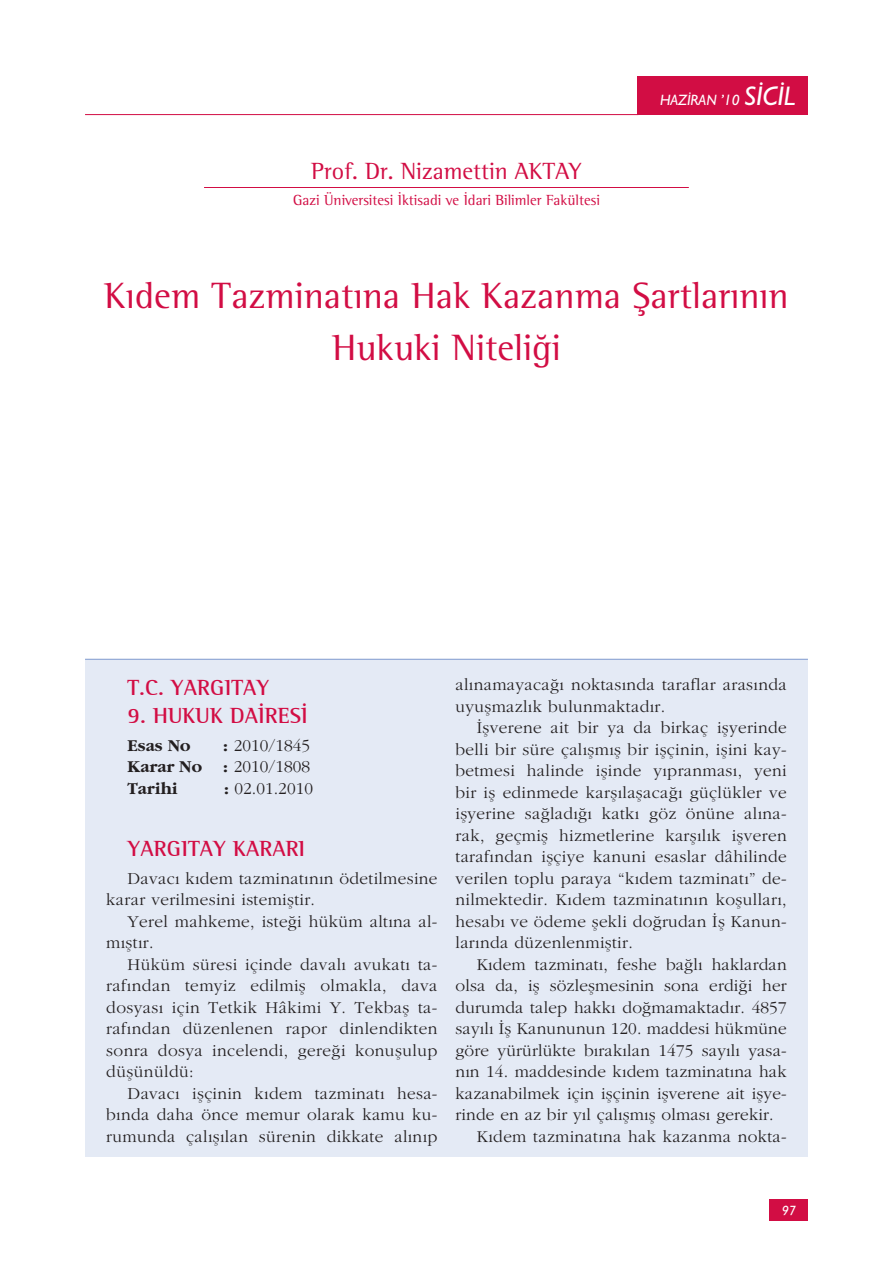
<style>
.page{position:relative;width:893px;height:1263px;background:#fff}
.page>*{position:absolute;margin:0;border:0;box-sizing:border-box;transform-origin:0 0}
.t1{font:37.5px/52.5px "Rotis Semi Serif";color:#d20d44;text-align:center}
.t2{font:24px "Rotis Semi Serif";color:#d20d44}
.t3{font:700 22.5px "Rotis Semi Serif";color:#d20d44}
.t4{font:17.25px/21.5px "Garamond Turk";letter-spacing:.02em;color:#231f20}
.t5{font:17.25px "Garamond Bold Turk";letter-spacing:.005em;color:#231f20}
.t6{font:15px "Rotis Semi Serif";color:#d20d44}
.t7{font:italic 500 15px "Gill Sans";color:#fff}
.t8{font:italic 500 13.5px "Gill Sans";color:#fff}
.s1{font-size:27px}
.s2{font-family:"Garamond Bold Turk"}
</style>
<div class="page">
<hr style="left:85px;top:114px;width:553px;height:1px;background:#d20d44">
<div style="left:770px;top:1199px;width:38px;height:21px;background:#d20d44"></div>
<div style="left:638px;top:77px;width:170px;height:38px;background:#d20d44"></div>
<hr style="left:204px;top:187px;width:485px;height:1px;background:#d20d44">
<div style="left:85px;top:659px;width:723px;height:498px;background:#e4eaf5"></div>
<hr style="left:85px;top:659px;width:723px;height:1px;background:#8ba4d4">
<h2 class="t2" style="left:311px;top:157px;width:272px">Prof. Dr. Nizamettin AKTAY</h2>
<p class="t6" style="left:293px;top:191px;width:308px">Gazi Üniversitesi İktisadi ve İdari Bilimler Fakültesi</p>
<p class="t7" style="left:660px;top:91px;width:137px">HAZİRAN ’10 <span class="s1">SİCİL</span></p>
<h1 class="t1" style="left:104px;top:269px;width:686px">Kıdem Tazminatına Hak Kazanma Şartlarının<br>Hukuki Niteliği</h1>
<h3 class="t3" style="left:128px;top:674px;width:143px">T.C. YARGITAY</h3>
<h3 class="t3" style="left:128px;top:702px;width:182px">9. HUKUK DAİRESİ</h3>
<p class="t5" style="left:128px;top:735px;width:65px">Esas No</p>
<p class="t4" style="left:128px;top:734px;width:184px;text-align:right"><span class="s2">:</span> 2010/1845<br><span class="s2">Karar No :</span> 2010/1808</p>
<p class="t5" style="left:128px;top:778px;width:51px">Tarihi</p>
<p class="t4" style="left:224px;top:777px;width:90px"><span class="s2">:</span> 02.01.2010</p>
<h3 class="t3" style="left:128px;top:834px;width:179px">YARGITAY KARARI</h3>
<p class="t4" style="left:106px;top:867px;width:333px;text-indent:21px">Davacı kıdem tazminatının ödetilmesine karar verilmesini istemiştir.</p>
<p class="t4" style="left:106px;top:910px;width:333px;text-indent:21px">Yerel mahkeme, isteği hüküm altına al&shy;mıştır.</p>
<p class="t4" style="left:106px;top:953px;width:333px;text-align:justify;text-indent:21px">Hüküm süresi içinde davalı avukatı ta&shy;rafından temyiz edilmiş olmakla, dava dosyası için Tetkik Hâkimi Y. Tekbaş ta&shy;rafından düzenlenen rapor dinlendikten sonra dosya incelendi, gereği konuşulup düşünüldü:</p>
<p class="t4" style="left:106px;top:1082px;width:333px;text-align:justify;text-indent:21px">Davacı işçinin kıdem tazminatı hesa&shy;bında daha önce memur olarak kamu ku&shy;rumunda çalışılan sürenin dikkate alınıp</p>
<p class="t4" style="left:455px;top:673px;width:333px">alınamayacağı noktasında taraflar arasında uyuşmazlık bulunmaktadır.</p>
<p class="t4" style="left:455px;top:716px;width:333px;text-align:justify;text-indent:21px">İşverene ait bir ya da birkaç işyerinde belli bir süre çalışmış bir işçinin, işini kay&shy;betmesi halinde işinde yıpranması, yeni bir iş edinmede karşılaşacağı güçlükler ve işyerine sağladığı katkı göz önüne alına&shy;rak, geçmiş hizmetlerine karşılık işveren tarafından işçiye kanuni esaslar dâhilinde verilen toplu paraya “kıdem tazminatı” de&shy;nilmektedir. Kıdem tazminatının koşulları, hesabı ve ödeme şekli doğrudan İş Kanun&shy;larında düzenlenmiştir.</p>
<p class="t4" style="left:477px;top:953px;width:311px">Kıdem tazminatı, feshe bağlı haklardan</p>
<p class="t4" style="left:455px;top:975px;width:333px">olsa da, iş sözleşmesinin sona erdiği her</p>
<p class="t4" style="left:455px;top:996px;width:333px">durumda talep hakkı doğmamaktadır. 4857</p>
<p class="t4" style="left:455px;top:1018px;width:333px">sayılı İş Kanununun 120. maddesi hükmüne</p>
<p class="t4" style="left:455px;top:1039px;width:333px">göre yürürlükte bırakılan 1475 sayılı yasa-</p>
<p class="t4" style="left:455px;top:1061px;width:333px">nın 14. maddesinde kıdem tazminatına hak</p>
<p class="t4" style="left:455px;top:1082px;width:333px">kazanabilmek için işçinin işverene ait işye-</p>
<p class="t4" style="left:455px;top:1104px;width:320px">rinde en az bir yıl çalışmış olması gerekir.</p>
<p class="t4" style="left:477px;top:1125px;width:311px">Kıdem tazminatına hak kazanma nokta-</p>
<p class="t8" style="left:782px;top:1202px;width:16px">97</p>
</div>
